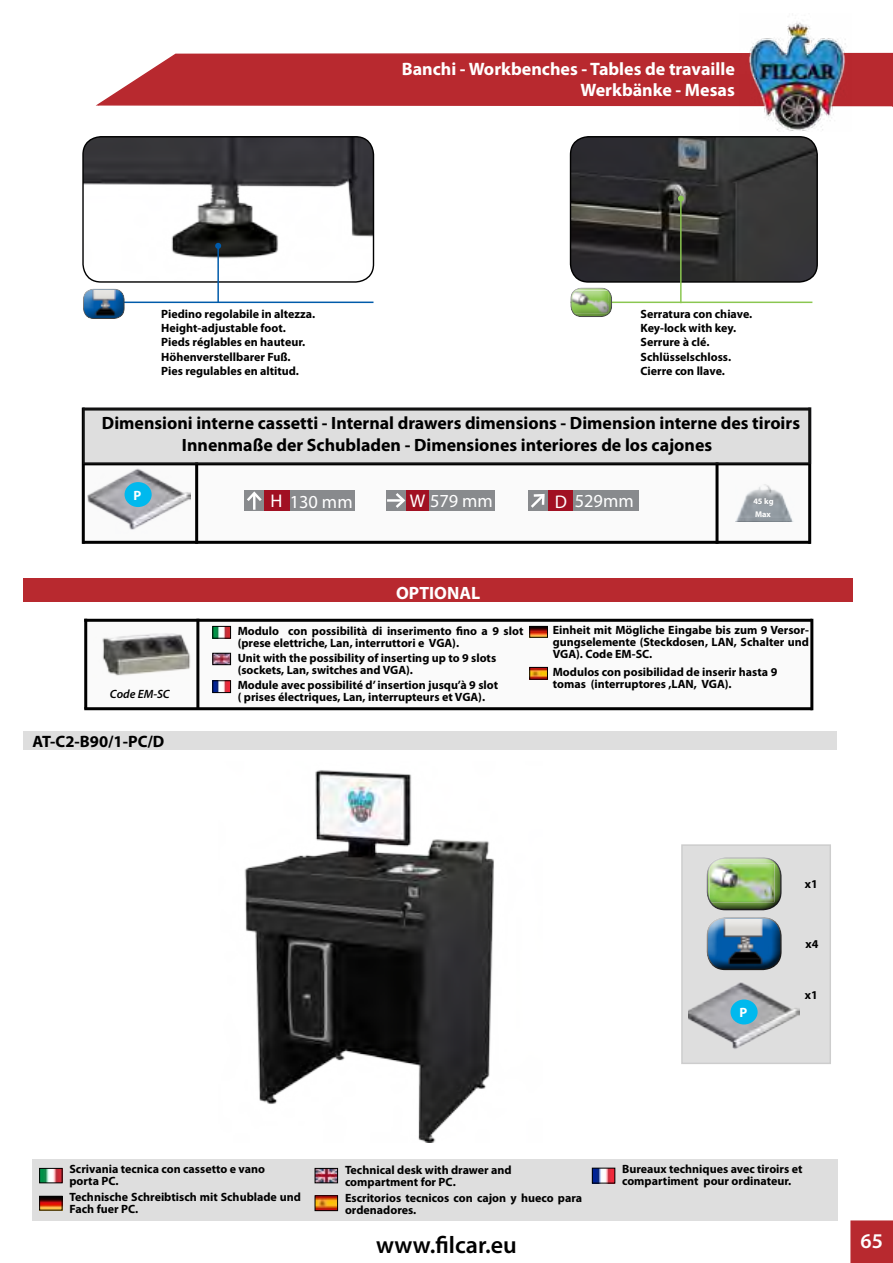
<style>
.page{position:relative;width:893px;height:1263px;background:#fff}
.page>*{position:absolute;margin:0;border:0;box-sizing:border-box;transform-origin:0 0}
.t1{font:600 24px "Myriad Pro";color:#000}
.t2{font:600 21px "Myriad Pro";color:#fff}
.t3{font:18.45px "Myriad Pro";color:#fff}
.t4{font:700 18px/21.6px "Myriad Pro";color:#fff;text-align:right}
.t5{font:700 17.85px/22px "Myriad Pro";color:#000;text-align:center}
.t6{font:700 17.85px "Myriad Pro";color:#fff}
.t7{font:700 16.5px "Myriad Pro";color:#000}
.t8{font:700 13.5px "Myriad Pro";color:#fff}
.t9{font:700 12px/12px "Myriad Pro";color:#000}
.t10{font:italic 600 12px "Myriad Pro";color:#000}
.t11{font:700 8.4px/13.4px "Myriad Pro";color:#fff}
</style>
<div class="page">
<div style="left:850px;top:1220px;width:43px;height:43px;background:#b8292f"></div>
<img style="left:750px;top:22px;width:96px;height:109px">
<svg style="left:96px;top:52px;width:797px;height:55px;background:#b24249"></svg>
<img style="left:244px;top:770px;width:250px;height:372px">
<img style="left:83px;top:137px;width:290px;height:144px">
<div style="left:82px;top:136px;width:292px;height:147px;border:1px solid #000;border-radius:18px"></div>
<hr style="left:217px;top:246px;width:2px;height:56px;background:#005baa">
<svg style="left:215px;top:243px;width:6px;height:6px"></svg>
<hr style="left:120px;top:302px;width:253px;height:1px;background:#005baa">
<div style="left:72px;top:278px;width:60px;height:42px;background:#fff;opacity:.52"></div>
<div style="left:77px;top:286px;width:59px;height:34px;background:#000;opacity:.31"></div>
<img style="left:570px;top:137px;width:247px;height:144px">
<div style="left:570px;top:136px;width:248px;height:147px;border:1px solid #000;border-radius:18px"></div>
<hr style="left:680px;top:199px;width:2px;height:104px;background:#8bc751">
<svg style="left:678px;top:196px;width:6px;height:6px"></svg>
<hr style="left:570px;top:302px;width:242px;height:1px;background:#8bc751">
<div style="left:560px;top:278px;width:59px;height:40px;background:#fff;opacity:.52"></div>
<div style="left:564px;top:286px;width:59px;height:32px;background:#000;opacity:.31"></div>
<div style="left:32px;top:1159px;width:806px;height:61px;background:#dedede"></div>
<div style="left:24px;top:731px;width:813px;height:19px;background:#dedede"></div>
<img style="left:41px;top:1170px;width:20px;height:11px">
<div style="left:39px;top:1168px;width:24px;height:15px;border:1px solid #000"></div>
<img style="left:317px;top:1170px;width:19px;height:11px">
<div style="left:315px;top:1168px;width:23px;height:15px;border:1px solid #000"></div>
<img style="left:594px;top:1170px;width:19px;height:11px">
<div style="left:592px;top:1168px;width:23px;height:15px;border:1px solid #000"></div>
<img style="left:41px;top:1198px;width:20px;height:10px">
<div style="left:39px;top:1196px;width:24px;height:14px;border:1px solid #000"></div>
<img style="left:317px;top:1197px;width:19px;height:12px">
<div style="left:315px;top:1195px;width:23px;height:16px;border:1px solid #000"></div>
<div style="left:682px;top:845px;width:148px;height:218px;background:#dedede"></div>
<div style="left:695px;top:906px;width:92px;height:62px;background:#fff;opacity:.75"></div>
<div style="left:701px;top:919px;width:92px;height:52px;background:#000;opacity:.75"></div>
<img style="left:688px;top:982px;width:112px;height:67px">
<div style="left:695px;top:847px;width:92px;height:61px;background:#fff;opacity:.75"></div>
<div style="left:701px;top:859px;width:92px;height:52px;background:#000;opacity:.75"></div>
<div style="left:84px;top:465px;width:726px;height:78px;background:#fafafa"></div>
<img style="left:87px;top:465px;width:103px;height:65px">
<div style="left:82px;top:541px;width:729px;height:3px;border:2px solid #000"></div>
<div style="left:83px;top:462px;width:728px;height:3px;border:2px solid #000"></div>
<div style="left:195px;top:462px;width:3px;height:82px;border:2px solid #000"></div>
<div style="left:82px;top:408px;width:3px;height:136px;border:2px solid #000"></div>
<div style="left:808px;top:408px;width:3px;height:136px;border:2px solid #000"></div>
<div style="left:715px;top:462px;width:3px;height:82px;border:2px solid #000"></div>
<div style="left:245px;top:490px;width:19px;height:21px;background:#888a8d"></div>
<div style="left:289px;top:490px;width:65px;height:21px;background:#888a8d"></div>
<div style="left:264px;top:490px;width:25px;height:21px;background:#a11022"></div>
<svg style="left:244px;top:490px;width:18px;height:20px"></svg>
<div style="left:528px;top:490px;width:20px;height:21px;background:#888a8d"></div>
<div style="left:548px;top:490px;width:25px;height:21px;background:#a11022"></div>
<svg style="left:531px;top:494px;width:14px;height:14px"></svg>
<div style="left:386px;top:490px;width:20px;height:21px;background:#888a8d"></div>
<div style="left:406px;top:490px;width:25px;height:21px;background:#a11022"></div>
<hr style="left:387px;top:499px;width:17px;height:3px;background:#fff">
<svg style="left:393px;top:493px;width:13px;height:15px"></svg>
<div style="left:429px;top:490px;width:65px;height:21px;background:#888a8d"></div>
<div style="left:573px;top:490px;width:65px;height:21px;background:#888a8d"></div>
<img style="left:735px;top:484px;width:59px;height:38px">
<div style="left:83px;top:408px;width:728px;height:56px;background:#dedede"></div>
<div style="left:24px;top:578px;width:829px;height:23px;background:#b8292f"></div>
<div style="left:85px;top:621px;width:727px;height:87px;background:#fafafa"></div>
<img style="left:214px;top:628px;width:15px;height:9px">
<div style="left:212px;top:626px;width:19px;height:13px;border:1px solid #000"></div>
<img style="left:531px;top:628px;width:15px;height:8px">
<div style="left:529px;top:626px;width:19px;height:12px;border:1px solid #000"></div>
<img style="left:214px;top:655px;width:15px;height:8px">
<div style="left:212px;top:653px;width:19px;height:12px;border:1px solid #000"></div>
<img style="left:531px;top:669px;width:15px;height:9px">
<div style="left:529px;top:667px;width:19px;height:13px;border:1px solid #000"></div>
<img style="left:214px;top:682px;width:15px;height:9px">
<div style="left:212px;top:680px;width:19px;height:13px;border:1px solid #000"></div>
<div style="left:84px;top:707px;width:728px;height:3px;border:2px solid #000"></div>
<div style="left:84px;top:619px;width:728px;height:3px;border:2px solid #000"></div>
<div style="left:196px;top:619px;width:3px;height:90px;border:2px solid #000"></div>
<div style="left:810px;top:619px;width:3px;height:91px;border:2px solid #000"></div>
<div style="left:84px;top:619px;width:3px;height:90px;border:2px solid #000"></div>
<img style="left:102px;top:633px;width:88px;height:43px">
<div style="left:125px;top:482px;width:27px;height:25px;background:#00b9ee;border-radius:50%"></div>
<div style="left:730px;top:999px;width:28px;height:25px;background:#00b9ee;border-radius:50%"></div>
<p class="t9" style="left:161px;top:306px;width:155px;line-height:14.4px">Piedino regolabile in altezza.<br>Height-adjustable foot.<br>Pieds réglables en hauteur.<br>Höhenverstellbarer Fuß.</p>
<p class="t9" style="left:161px;top:364px;width:139px">Pies regulables en altitud.</p>
<h3 class="t4" style="left:402px;top:57px;width:335px">Banchi - Workbenches - Tables de travaille<br>Werkbänke - Mesas</h3>
<p class="t9" style="left:640px;top:307px;width:113px;line-height:14.2px">Serratura con chiave.<br>Key-lock with key.<br>Serrure à clé.<br>Schlüsselschloss.<br>Cierre con llave.</p>
<h3 class="t5" style="left:102px;top:411px;width:700px">Dimensioni interne cassetti - Internal drawers dimensions - Dimension interne des tiroirs<br>Innenmaße der Schubladen - Dimensiones interiores de los cajones</h3>
<p class="t8" style="left:133px;top:486px;width:9px">P</p>
<h3 class="t3" style="left:271px;top:490px;width:84px">H 130 mm</h3>
<h3 class="t3" style="left:410px;top:489px;width:85px">W 579 mm</h3>
<h3 class="t3" style="left:555px;top:489px;width:80px">D 529mm</h3>
<p class="t11" style="left:753px;top:494px;width:22px">45 kg<br>Max</p>
<h3 class="t6" style="left:396px;top:581px;width:85px">OPTIONAL</h3>
<p class="t9" style="left:238px;top:625px;width:287px">Modulo con possibilità di inserimento fino a 9 slot (prese elettriche, Lan, interruttori e VGA).</p>
<p class="t9" style="left:238px;top:652px;width:260px">Unit with the possibility of inserting up to 9 slots (sockets, Lan, switches and VGA).</p>
<p class="t9" style="left:238px;top:679px;width:262px">Module avec possibilité d’ insertion jusqu’à 9 slot</p>
<p class="t10" style="left:110px;top:686px;width:61px">Code EM-SC</p>
<p class="t9" style="left:238px;top:691px;width:249px">( prises électriques, Lan, interrupteurs et VGA).</p>
<h3 class="t7" style="left:33px;top:730px;width:133px">AT-C2-B90/1-PC/D</h3>
<p class="t9" style="left:553px;top:624px;width:258px;text-align:justify">Einheit mit Mögliche Eingabe bis zum 9 Versor&shy;gungselemente (Steckdosen, LAN, Schalter und VGA). Code EM-SC.</p>
<p class="t9" style="left:553px;top:666px;width:226px">Modulos con posibilidad de inserir hasta 9 tomas (interruptores ,LAN, VGA).</p>
<p class="t8" style="left:739px;top:1004px;width:9px">P</p>
<p class="t9" style="left:805px;top:878px;width:14px">x1</p>
<p class="t9" style="left:805px;top:937px;width:14px">x4</p>
<p class="t9" style="left:805px;top:989px;width:14px">x1</p>
<p class="t9" style="left:69px;top:1162px;width:197px">Scrivania tecnica con cassetto e vano porta PC.</p>
<p class="t9" style="left:70px;top:1190px;width:233px">Technische Schreibtisch mit Schublade und<br>Fach fuer PC.</p>
<p class="t9" style="left:345px;top:1164px;width:168px">Technical desk with drawer and compartment for PC.</p>
<p class="t9" style="left:345px;top:1191px;width:239px">Escritorios tecnicos con cajon y hueco para ordenadores.</p>
<p class="t9" style="left:622px;top:1162px;width:182px">Bureaux techniques avec tiroirs et compartiment pour ordinateur.</p>
<h1 class="t1" style="left:376px;top:1230px;width:142px">www.filcar.eu</h1>
<h2 class="t2" style="left:860px;top:1228px;width:24px">65</h2>
</div>
